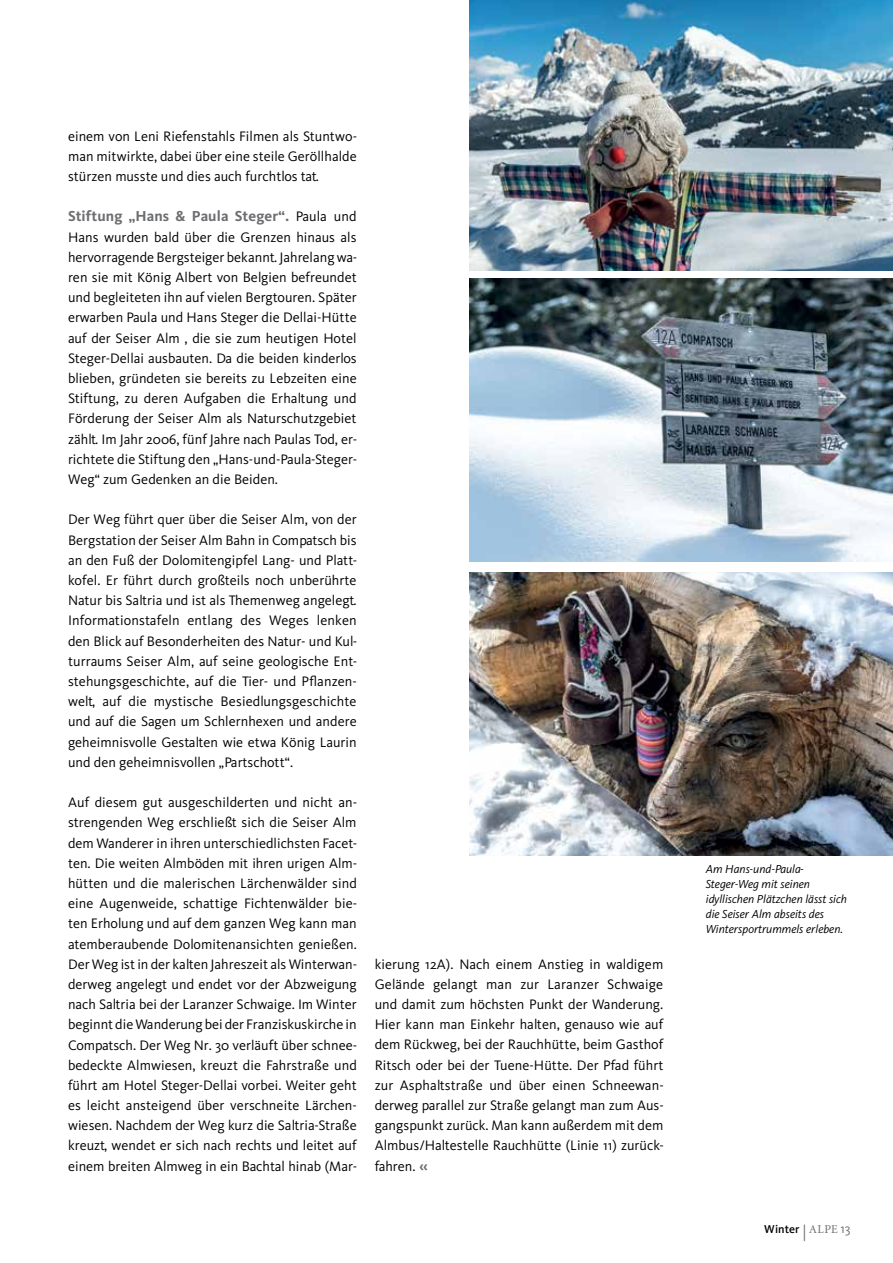
<style>
.page{position:relative;width:893px;height:1263px;background:#fff}
.page>*{position:absolute;margin:0;border:0;box-sizing:border-box;transform-origin:0 0}
.t1{font:700 15px "Kievit";letter-spacing:.01em;color:#6d6e71}
.t2{font:14.25px/20.2px "Kievit";letter-spacing:.005em;color:#000;text-align:justify}
.t3{font:italic 12px/15px "Kievit";color:#000}
.t4{font:500 11.85px "Kievit";letter-spacing:.005em;color:#000}
.s1{font-weight:400;font-size:14.25px;color:#000}
.s2{font-family:"Suedtirol";color:#6d6e71}
.s3{font-family:"Minion";font-weight:400;font-size:16.5px;color:#6d6e71}
.s4{font-family:"Minion";font-weight:400;font-size:12px;color:#6d6e71}
.s5{font-weight:400;font-size:13.5px;color:#6d6e71}
</style>
<div class="page">
<img style="left:469px;top:0;width:424px;height:270px">
<img style="left:470px;top:279px;width:423px;height:283px">
<img style="left:469px;top:572px;width:424px;height:283px">
<p class="t2" style="left:68px;top:126px;width:291px">einem von Leni Riefenstahls Filmen als Stuntwo&shy;man mitwirkte, dabei über eine steile Geröllhalde stürzen musste und dies auch furchtlos tat.</p>
<p class="t1" style="left:68px;top:208px;width:290px">Stiftung „Hans &amp; Paula Steger“. <span class="s1">Paula und</span></p>
<p class="t2" style="left:68px;top:227px;width:291px">Hans wurden bald über die Grenzen hinaus als hervorragende Bergsteiger bekannt. Jahrelang wa&shy;ren sie mit König Albert von Belgien befreundet und begleiteten ihn auf vielen Bergtouren. Später erwarben Paula und Hans Steger die Dellai-Hütte auf der Seiser Alm , die sie zum heutigen Hotel Steger-Dellai ausbauten. Da die beiden kinderlos blieben, gründeten sie bereits zu Lebzeiten eine Stiftung, zu deren Aufgaben die Erhaltung und Förderung der Seiser Alm als Naturschutzgebiet zählt. Im Jahr 2006, fünf Jahre nach Paulas Tod, er&shy;richtete die Stiftung den „Hans-und-Paula-Steger-Weg“ zum Gedenken an die Beiden.</p>
<p class="t2" style="left:68px;top:510px;width:291px">Der Weg führt quer über die Seiser Alm, von der Bergstation der Seiser Alm Bahn in Compatsch bis an den Fuß der Dolomitengipfel Lang- und Platt&shy;kofel. Er führt durch großteils noch unberührte Natur bis Saltria und ist als Themenweg angelegt.<br>Informationstafeln entlang des Weges lenken den Blick auf Besonderheiten des Natur- und Kul&shy;turraums Seiser Alm, auf seine geologische Ent&shy;stehungsgeschichte, auf die Tier- und Pflanzen&shy;welt, auf die mystische Besiedlungsgeschichte und auf die Sagen um Schlernhexen und andere geheimnisvolle Gestalten wie etwa König Laurin und den geheimnisvollen „Partschott“.</p>
<p class="t2" style="left:68px;top:792px;width:291px">Auf diesem gut ausgeschilderten und nicht an&shy;strengenden Weg erschließt sich die Seiser Alm dem Wanderer in ihren unterschiedlichsten Facet&shy;ten. Die weiten Almböden mit ihren urigen Alm&shy;hütten und die malerischen Lärchenwälder sind eine Augenweide, schattige Fichtenwälder bie&shy;ten Erholung und auf dem ganzen Weg kann man atemberaubende Dolomitenansichten genießen.<br>Der Weg ist in der kalten Jahreszeit als Winterwan&shy;derweg angelegt und endet vor der Abzweigung nach Saltria bei der Laranzer Schwaige. Im Winter beginnt die Wanderung bei der Franziskuskirche in Compatsch. Der Weg Nr. 30 verläuft über schnee&shy;bedeckte Almwiesen, kreuzt die Fahrstraße und führt am Hotel Steger-Dellai vorbei. Weiter geht es leicht ansteigend über verschneite Lärchen&shy;wiesen. Nachdem der Weg kurz die Saltria-Straße kreuzt, wendet er sich nach rechts und leitet auf einem breiten Almweg in ein Bachtal hinab (Mar-</p>
<p class="t2" style="left:375px;top:954px;width:291px">kierung 12A). Nach einem Anstieg in waldigem Gelände gelangt man zur Laranzer Schwaige und damit zum höchsten Punkt der Wanderung.<br>Hier kann man Einkehr halten, genauso wie auf dem Rückweg, bei der Rauchhütte, beim Gasthof Ritsch oder bei der Tuene-Hütte. Der Pfad führt zur Asphaltstraße und über einen Schneewan&shy;derweg parallel zur Straße gelangt man zum Aus&shy;gangspunkt zurück. Man kann außerdem mit dem Almbus/Haltestelle Rauchhütte (Linie 11) zurück&shy;fahren. <span class="s2">«</span></p>
<p class="t3" style="left:706px;top:861px;width:143px">Am Hans-und-Paula-<br>Steger-Weg mit seinen idyllischen Plätzchen lässt sich die Seiser Alm abseits des<br>Wintersportrummels erleben.</p>
<p class="t4" style="left:764px;top:1221px;width:88px">Winter <span class="s3">|</span> <span class="s4">ALPE</span> <span class="s5">13</span></p>
</div>
